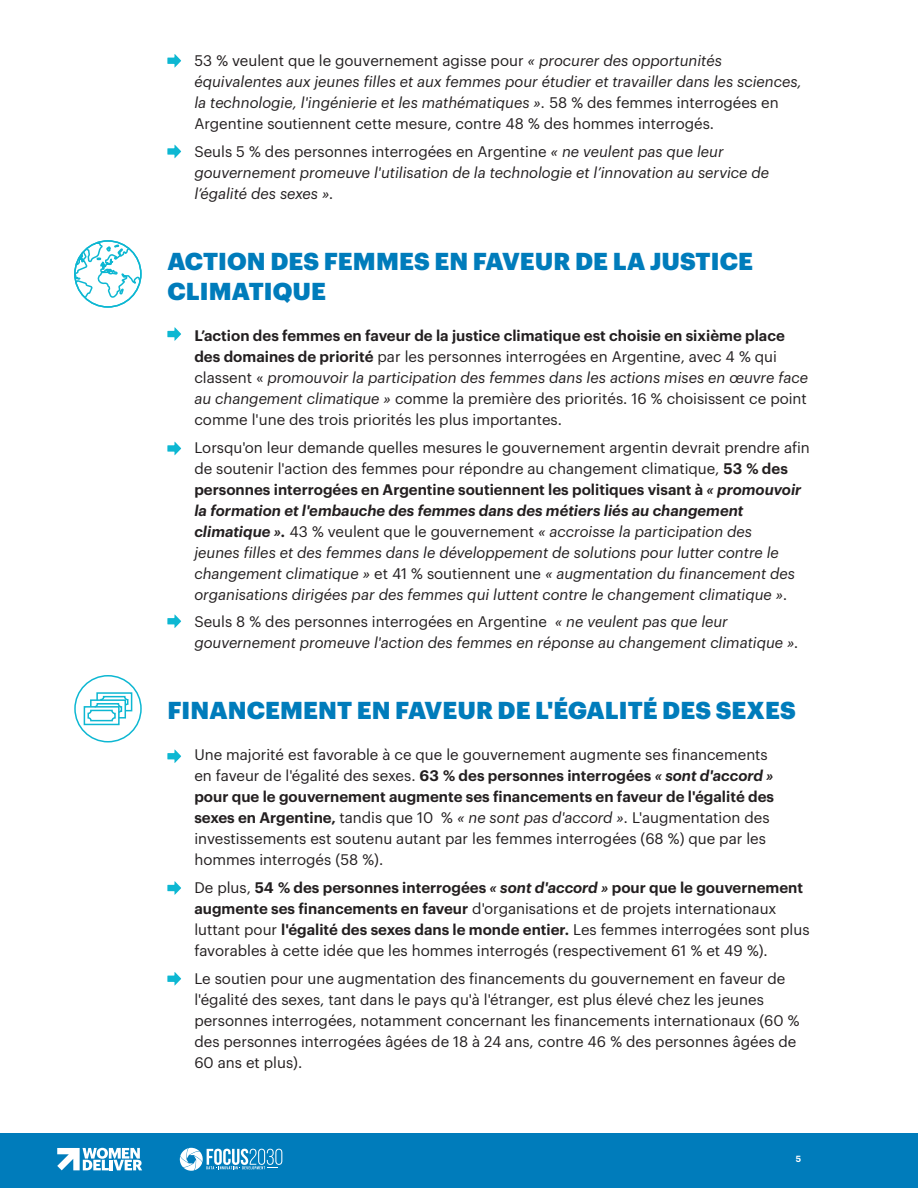
<style>
.page{position:relative;width:918px;height:1188px;background:#fff}
.page>*{position:absolute;margin:0;border:0;box-sizing:border-box;transform-origin:0 0}
.Subhead{font:900 24px/30px "Graphik";letter-spacing:.005em;color:#007cbb}
.Body{font:15px/21px "Graphik";color:#231f20}
.Body-2{font:italic 15px/21px "Graphik";color:#231f20}
.Body-3{font:600 8.7px "Graphik";color:#fff}
.s1{font-style:normal}
.s2{font-weight:600}
.s3{font-style:italic}
.s4{font-weight:600;font-style:normal}
.s5{font-weight:600;font-style:italic}
</style>
<div class="page">
<div style="left:0;top:1133px;width:918px;height:55px;background:#007cbb"></div>
<svg style="left:179px;top:1148px;width:103px;height:23px"></svg>
<svg style="left:57px;top:1148px;width:85px;height:22px"></svg>
<svg style="left:167px;top:54px;width:14px;height:14px"></svg>
<svg style="left:167px;top:145px;width:14px;height:13px"></svg>
<svg style="left:167px;top:327px;width:14px;height:14px"></svg>
<svg style="left:167px;top:442px;width:14px;height:13px"></svg>
<svg style="left:167px;top:614px;width:14px;height:14px"></svg>
<svg style="left:167px;top:749px;width:14px;height:14px"></svg>
<svg style="left:167px;top:881px;width:14px;height:14px"></svg>
<svg style="left:167px;top:972px;width:14px;height:14px"></svg>
<div style="left:74px;top:675px;width:68px;height:67px;border:2px solid #0db7d2;border-radius:50%"></div>
<svg style="left:83px;top:692px;width:50px;height:34px"></svg>
<svg style="left:75px;top:241px;width:66px;height:66px"></svg>
<div style="left:74px;top:240px;width:68px;height:68px;border:2px solid #0db7d2;border-radius:50%"></div>
<p class="Body-2" style="left:194px;top:49px;width:609px"><span class="s1">53 % veulent que le gouvernement agisse pour</span> « procurer des opportunités équivalentes aux jeunes filles et aux femmes pour étudier et travailler dans les sciences, la technologie, l'ingénierie et les mathématiques ». <span class="s1">58 % des femmes interrogées en Argentine soutiennent cette mesure, contre 48 % des hommes interrogés.</span></p>
<p class="Body-2" style="left:194px;top:140px;width:576px"><span class="s1">Seuls 5 % des personnes interrogées en Argentine</span> « ne veulent pas que leur gouvernement promeuve l'utilisation de la technologie et l’innovation au service de l’égalité des sexes ».</p>
<p class="Subhead" style="left:167px;top:244px;width:587px">ACTION DES FEMMES EN FAVEUR DE LA JUSTICE<br>CLIMATIQUE</p>
<p class="Body" style="left:194px;top:324px;width:615px"><span class="s2">L’action des femmes en faveur de la justice climatique est choisie en sixième place des domaines de priorité</span> par les personnes interrogées en Argentine, avec 4 % qui classent « <span class="s3">promouvoir la participation des femmes dans les actions mises en œuvre face au changement climatique »</span> comme la première des priorités. 16 % choisissent ce point comme l'une des trois priorités les plus importantes.</p>
<p class="Body-2" style="left:194px;top:435px;width:617px"><span class="s1">Lorsqu'on leur demande quelles mesures le gouvernement argentin devrait prendre afin de soutenir l'action des femmes pour répondre au changement climatique,</span> <span class="s4">53 % des personnes interrogées en Argentine soutiennent les politiques visant à</span> <span class="s2">« promouvoir la formation et l'embauche des femmes dans des métiers liés au changement climatique ».</span> <span class="s1">43 % veulent que le gouvernement</span> « accroisse la participation des<br>jeunes filles et des femmes dans le développement de solutions pour lutter contre le changement climatique » <span class="s1">et 41 % soutiennent une</span> « augmentation du financement des organisations dirigées par des femmes qui luttent contre le changement climatique ».</p>
<p class="Body-2" style="left:194px;top:610px;width:606px"><span class="s1">Seuls 8 % des personnes interrogées en Argentine</span> « ne veulent pas que leur gouvernement promeuve l'action des femmes en réponse au changement climatique ».</p>
<p class="Subhead" style="left:167px;top:693px;width:630px">FINANCEMENT EN FAVEUR DE L'ÉGALITÉ DES SEXES</p>
<p class="Body" style="left:194px;top:743px;width:581px">Une majorité est favorable à ce que le gouvernement augmente ses financements en faveur de l'égalité des sexes. <span class="s2">63 % des personnes interrogées</span> <span class="s5">« sont d'accord » </span><span class="s2">pour que le gouvernement augmente ses financements en faveur de l'égalité des sexes en Argentine,</span> tandis que 10 % <span class="s3">« ne sont pas d'accord ».</span> L'augmentation des investissements est soutenu autant par les femmes interrogées (68 %) que par les hommes interrogés (58 %).</p>
<p class="Body" style="left:194px;top:876px;width:617px">De plus, <span class="s2">54 % des personnes interrogées</span> <span class="s5">« sont d'accord »</span> <span class="s2">pour que le gouvernement augmente ses financements en faveur</span> d'organisations et de projets internationaux luttant pour <span class="s2">l'égalité des sexes dans le monde entier.</span> Les femmes interrogées sont plus favorables à cette idée que les hommes interrogés (respectivement 61 % et 49 %).</p>
<p class="Body" style="left:194px;top:966px;width:607px">Le soutien pour une augmentation des financements du gouvernement en faveur de l'égalité des sexes, tant dans le pays qu'à l'étranger, est plus élevé chez les jeunes personnes interrogées, notamment concernant les financements internationaux (60 % des personnes interrogées âgées de 18 à 24 ans, contre 46 % des personnes âgées de 60 ans et plus).</p>
<p class="Body-3" style="left:796px;top:1152px;width:7px">5</p>
</div>
